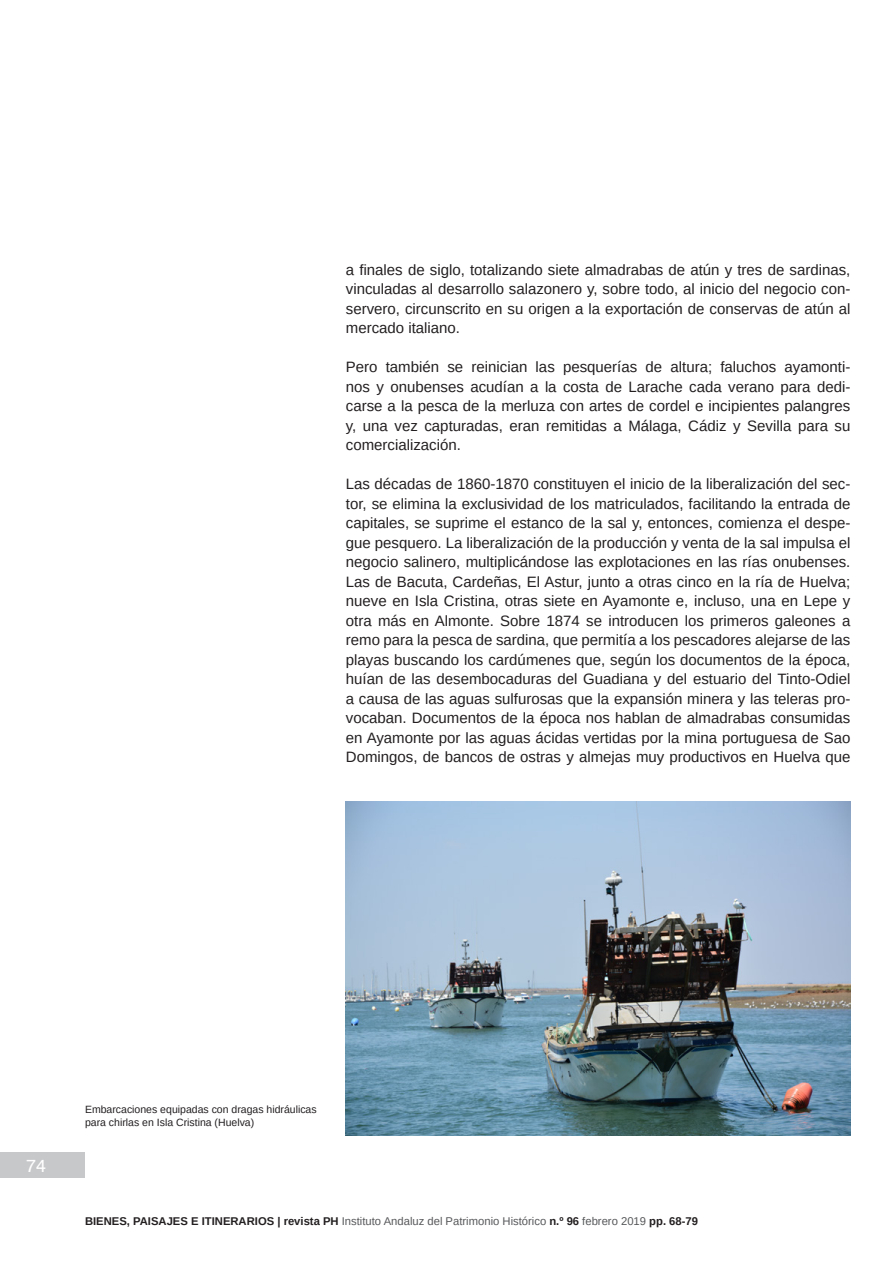
<style>
.page{position:relative;width:893px;height:1263px;background:#fff}
.page>*{position:absolute;margin:0;border:0;box-sizing:border-box;transform-origin:0 0}
.t1{font:18px "Swiss 721 BT";color:#fff}
.t2{font:15px/19.5px "Arimo";color:#231f20;text-align:justify}
.t3{font:700 11.25px "Arimo";color:#231f20}
.Pie_de_Foto{font:10.5px/12.6px "Arimo";color:#231f20}
.s1{font-weight:400;color:#57585a}
</style>
<div class="page">
<div style="left:0;top:1152px;width:85px;height:26px;background:#c7c8ca"></div>
<img style="left:346px;top:801px;width:504px;height:334px">
<p class="t2" style="left:346px;top:260px;width:506px">a finales de siglo, totalizando siete almadrabas de atún y tres de sardinas, vinculadas al desarrollo salazonero y, sobre todo, al inicio del negocio con&shy;servero, circunscrito en su origen a la exportación de conservas de atún al mercado italiano.</p>
<p class="t2" style="left:346px;top:357px;width:506px">Pero también se reinician las pesquerías de altura; faluchos ayamonti&shy;nos y onubenses acudían a la costa de Larache cada verano para dedi&shy;carse a la pesca de la merluza con artes de cordel e incipientes palangres y, una vez capturadas, eran remitidas a Málaga, Cádiz y Sevilla para su comercialización.</p>
<p class="t2" style="left:346px;top:474px;width:506px">Las décadas de 1860-1870 constituyen el inicio de la liberalización del sec&shy;tor, se elimina la exclusividad de los matriculados, facilitando la entrada de capitales, se suprime el estanco de la sal y, entonces, comienza el despe&shy;gue pesquero. La liberalización de la producción y venta de la sal impulsa el negocio salinero, multiplicándose las explotaciones en las rías onubenses.<br>Las de Bacuta, Cardeñas, El Astur, junto a otras cinco en la ría de Huelva; nueve en Isla Cristina, otras siete en Ayamonte e, incluso, una en Lepe y otra más en Almonte. Sobre 1874 se introducen los primeros galeones a remo para la pesca de sardina, que permitía a los pescadores alejarse de las playas buscando los cardúmenes que, según los documentos de la época, huían de las desembocaduras del Guadiana y del estuario del Tinto-Odiel a causa de las aguas sulfurosas que la expansión minera y las teleras pro&shy;vocaban. Documentos de la época nos hablan de almadrabas consumidas en Ayamonte por las aguas ácidas vertidas por la mina portuguesa de Sao Domingos, de bancos de ostras y almejas muy productivos en Huelva que</p>
<p class="t1" style="left:26px;top:1154px;width:21px">74</p>
<p class="Pie_de_Foto" style="left:85px;top:1103px;width:233px">Embarcaciones equipadas con dragas hidráulicas para chirlas en Isla Cristina (Huelva)</p>
<p class="t3" style="left:85px;top:1213px;width:614px">BIENES, PAISAJES E ITINERARIOS | revista PH <span class="s1">Instituto Andaluz del Patrimonio Histórico</span> n.º 96 <span class="s1">febrero 2019</span> pp. 68-79</p>
</div>
